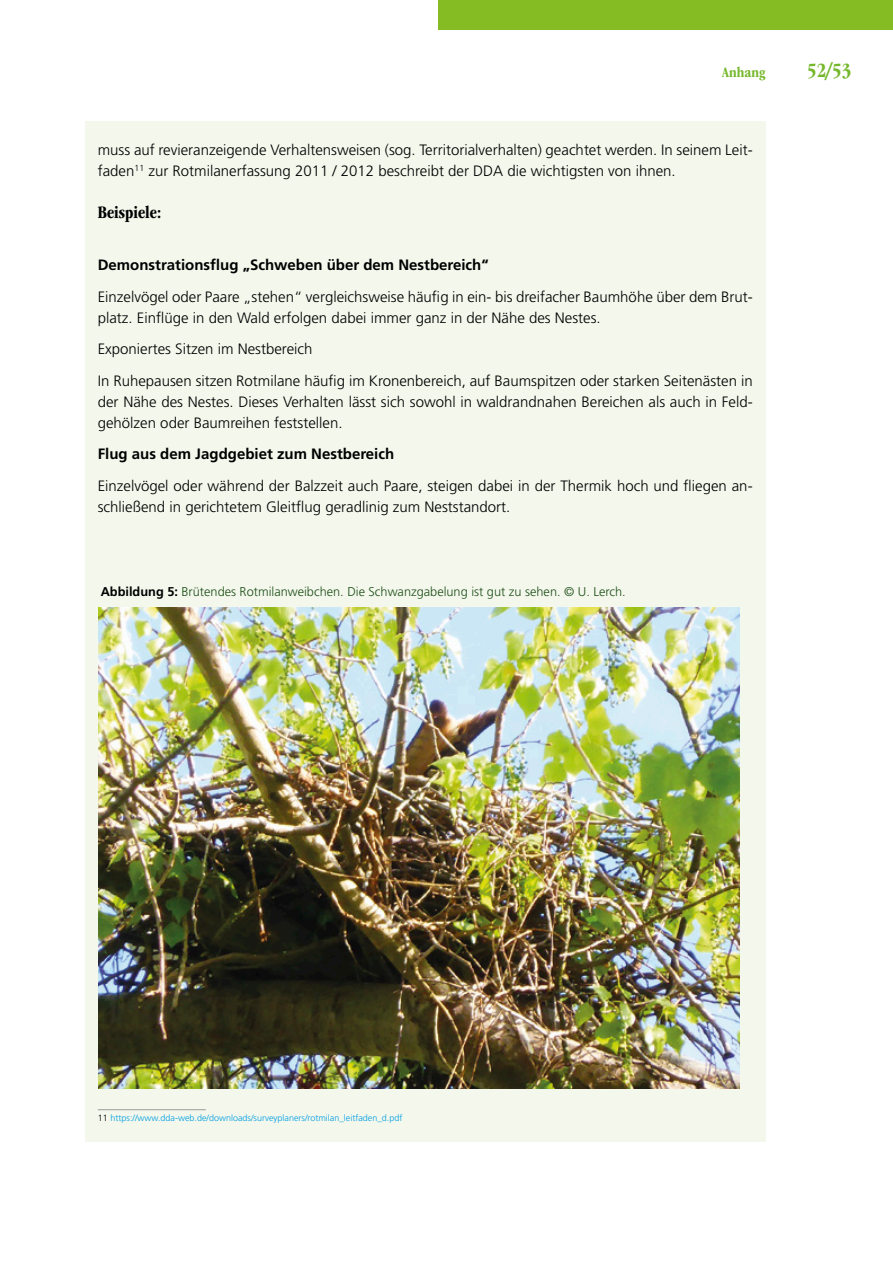
<style>
.page{position:relative;width:893px;height:1263px;background:#fff}
.page>*{position:absolute;margin:0;border:0;box-sizing:border-box;transform-origin:0 0}
.t1{font:700 condensed 21px "ITC Garamond Std";color:#75b72a}
.LT_-_Ueber4-_1-Sp{font:700 condensed 18px "ITC Garamond Std";color:#000}
.LT_1-Sp{font:300 15px/21px "Frutiger LT Std";color:#000}
.LT_-_Ueber_5_-_1sp{font:700 15px "Frutiger LT Std";color:#000}
.t2{font:700 condensed 15px "ITC Garamond Std";color:#75b72a}
.t3{font:300 12.75px "Frutiger LT Std";color:#1f5018}
.Fußnote{font:300 9px "Frutiger LT Std";color:#009ee3}
.s1{font-weight:700;color:#000}
.s2{color:#000}
</style>
<div class="page">
<div style="left:438px;top:0;width:455px;height:30px;background:#85bb23"></div>
<div style="left:85px;top:121px;width:680px;height:1021px;background:#f3f7ec"></div>
<hr style="left:98px;top:1109px;width:108px;height:1px;background:#9c9c9c">
<img style="left:99px;top:608px;width:641px;height:480px">
<p class="t2" style="left:722px;top:63px;width:45px">Anhang</p>
<h1 class="t1" style="left:807px;top:58px;width:46px">52/53</h1>
<p class="LT_1-Sp" style="left:98px;top:139px;width:656px">muss auf revieranzeigende Verhaltensweisen (sog. Territorialverhalten) geachtet werden. In seinem Leit&shy;faden<sup>11</sup> zur Rotmilanerfassung 2011 / 2012 beschreibt der DDA die wichtigsten von ihnen.</p>
<h5 class="LT_-_Ueber4-_1-Sp" style="left:98px;top:202px;width:65px">Beispiele:</h5>
<p class="LT_-_Ueber_5_-_1sp" style="left:98px;top:256px;width:392px">Demonstrationsflug „Schweben über dem Nestbereich“</p>
<p class="LT_1-Sp" style="left:98px;top:286px;width:656px">Einzelvögel oder Paare „stehen“ vergleichsweise häufig in ein- bis dreifacher Baumhöhe über dem Brut&shy;platz. Einflüge in den Wald erfolgen dabei immer ganz in der Nähe des Nestes.</p>
<p class="LT_1-Sp" style="left:98px;top:339px;width:216px">Exponiertes Sitzen im Nestbereich</p>
<p class="LT_1-Sp" style="left:98px;top:370px;width:656px;text-align:justify">In Ruhepausen sitzen Rotmilane häufig im Kronenbereich, auf Baumspitzen oder starken Seitenästen in der Nähe des Nestes. Dieses Verhalten lässt sich sowohl in waldrandnahen Bereichen als auch in Feld&shy;gehölzen oder Baumreihen feststellen.</p>
<p class="LT_-_Ueber_5_-_1sp" style="left:98px;top:445px;width:298px">Flug aus dem Jagdgebiet zum Nestbereich</p>
<p class="LT_1-Sp" style="left:98px;top:475px;width:656px">Einzelvögel oder während der Balzzeit auch Paare, steigen dabei in der Thermik hoch und fliegen an&shy;schließend in gerichtetem Gleitflug geradlinig zum Neststandort.</p>
<p class="t3" style="left:101px;top:584px;width:527px"><span class="s1">Abbildung 5:</span> Brütendes Rotmilanweibchen. Die Schwanzgabelung ist gut zu sehen. © U. Lerch.</p>
<p class="Fußnote" style="left:98px;top:1112px;width:306px"><span class="s2">11</span> https://www.dda-web.de/downloads/surveyplaners/rotmilan_leitfaden_d.pdf</p>
</div>
